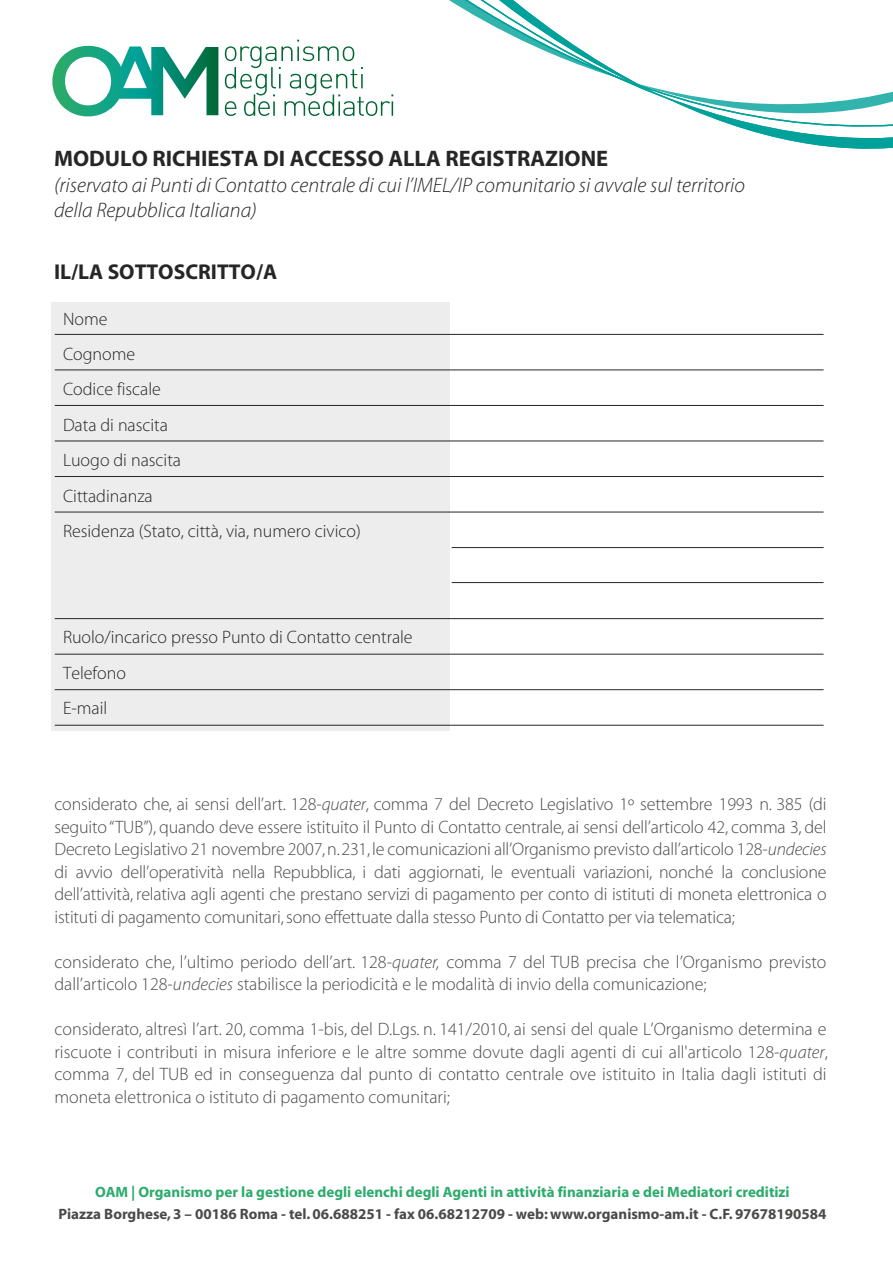
<style>
.page{position:relative;width:893px;height:1263px;background:#fff}
.page>*{position:absolute;margin:0;border:0;box-sizing:border-box;transform-origin:0 0}
.t1{font:22.5px "Adobe Corp ID Myriad Bd";color:#262626}
.t2{font:21.45px "Adobe Corp ID Myriad Bd";color:#262626}
.t3{font:21px/25.2px "Adobe Corp ID Myriad Lt It";color:#262626}
.t4{font:18px/22.5px "Adobe Corp ID Myriad Lt";color:#4a4a49;text-align:justify}
.t5{font:18px/35.4px "Adobe Corp ID Myriad Lt";color:#262626}
.t6{font:15px "Adobe Corp ID Myriad Bd";color:#4a4a49}
.t7{font:15px "Adobe Corp ID Myriad Bd";color:#2cab6c}
.s1{font-family:"Adobe Corp ID Myriad Lt It"}
</style>
<div class="page">
<div style="left:51px;top:302px;width:398px;height:429px;background:#ededed"></div>
<hr style="left:55px;top:334px;width:769px;height:1px;background:#262626">
<hr style="left:55px;top:370px;width:769px;height:1px;background:#262626">
<hr style="left:55px;top:405px;width:769px;height:1px;background:#262626">
<hr style="left:55px;top:441px;width:769px;height:1px;background:#262626">
<hr style="left:55px;top:476px;width:769px;height:1px;background:#262626">
<hr style="left:55px;top:512px;width:769px;height:1px;background:#262626">
<hr style="left:452px;top:547px;width:372px;height:1px;background:#262626">
<hr style="left:452px;top:582px;width:372px;height:1px;background:#262626">
<hr style="left:55px;top:654px;width:769px;height:1px;background:#262626">
<hr style="left:55px;top:618px;width:769px;height:1px;background:#262626">
<hr style="left:55px;top:689px;width:769px;height:1px;background:#262626">
<hr style="left:55px;top:725px;width:769px;height:1px;background:#262626">
<svg style="left:464px;top:0;width:429px;height:149px"></svg>
<svg style="left:52px;top:46px;width:166px;height:70px"></svg>
<svg style="left:225px;top:40px;width:168px;height:76px"></svg>
<p class="t1" style="left:54px;top:147px;width:556px">MODULO RICHIESTA DI ACCESSO ALLA REGISTRAZIONE</p>
<p class="t3" style="left:54px;top:173px;width:692px">(riservato ai Punti di Contatto centrale di cui l’IMEL/IP comunitario si avvale sul territorio della Repubblica Italiana)</p>
<p class="t2" style="left:54px;top:261px;width:225px">IL/LA SOTTOSCRITTO/A</p>
<p class="t5" style="left:63px;top:302px;width:299px">Nome<br>Cognome<br>Codice fiscale<br>Data di nascita<br>Luogo di nascita<br>Cittadinanza<br>Residenza (Stato, città, via, numero civico)</p>
<p class="t5" style="left:63px;top:620px;width:351px">Ruolo/incarico presso Punto di Contatto centrale<br>Telefono<br>E-mail</p>
<p class="t4" style="left:55px;top:794px;width:774px">considerato che, ai sensi dell’art. 128-<span class="s1">quater</span>, comma 7 del Decreto Legislativo 1º settembre 1993 n. 385 (di seguito “TUB”), quando deve essere istituito il Punto di Contatto centrale, ai sensi dell’articolo 42, comma 3, del Decreto Legislativo 21 novembre 2007, n. 231, le comunicazioni all’Organismo previsto dall’articolo 128-<span class="s1">undecies </span>di avvio dell’operatività nella Repubblica, i dati aggiornati, le eventuali variazioni, nonché la conclusione dell’attività, relativa agli agenti che prestano servizi di pagamento per conto di istituti di moneta elettronica o istituti di pagamento comunitari, sono effettuate dalla stesso Punto di Contatto per via telematica;</p>
<p class="t4" style="left:55px;top:951px;width:773px">considerato che, l’ultimo periodo dell’art. 128-<span class="s1">quater,</span> comma 7 del TUB precisa che l’Organismo previsto dall’articolo 128-<span class="s1">undecies</span> stabilisce la periodicità e le modalità di invio della comunicazione;</p>
<p class="t4" style="left:55px;top:1019px;width:775px">considerato, altresì l’art. 20, comma 1-bis, del D.Lgs. n. 141/2010, ai sensi del quale L’Organismo determina e riscuote i contributi in misura inferiore e le altre somme dovute dagli agenti di cui all'articolo 128-<span class="s1">quater</span>, comma 7, del TUB ed in conseguenza dal punto di contatto centrale ove istituito in Italia dagli istituti di moneta elettronica o istituto di pagamento comunitari;</p>
<p class="t7" style="left:95px;top:1184px;width:696px">OAM | Organismo per la gestione degli elenchi degli Agenti in attività finanziaria e dei Mediatori creditizi</p>
<p class="t6" style="left:58px;top:1207px;width:770px">Piazza Borghese, 3 – 00186 Roma - tel. 06.688251 - fax 06.68212709 - web: www.organismo-am.it - C.F. 97678190584</p>
</div>
